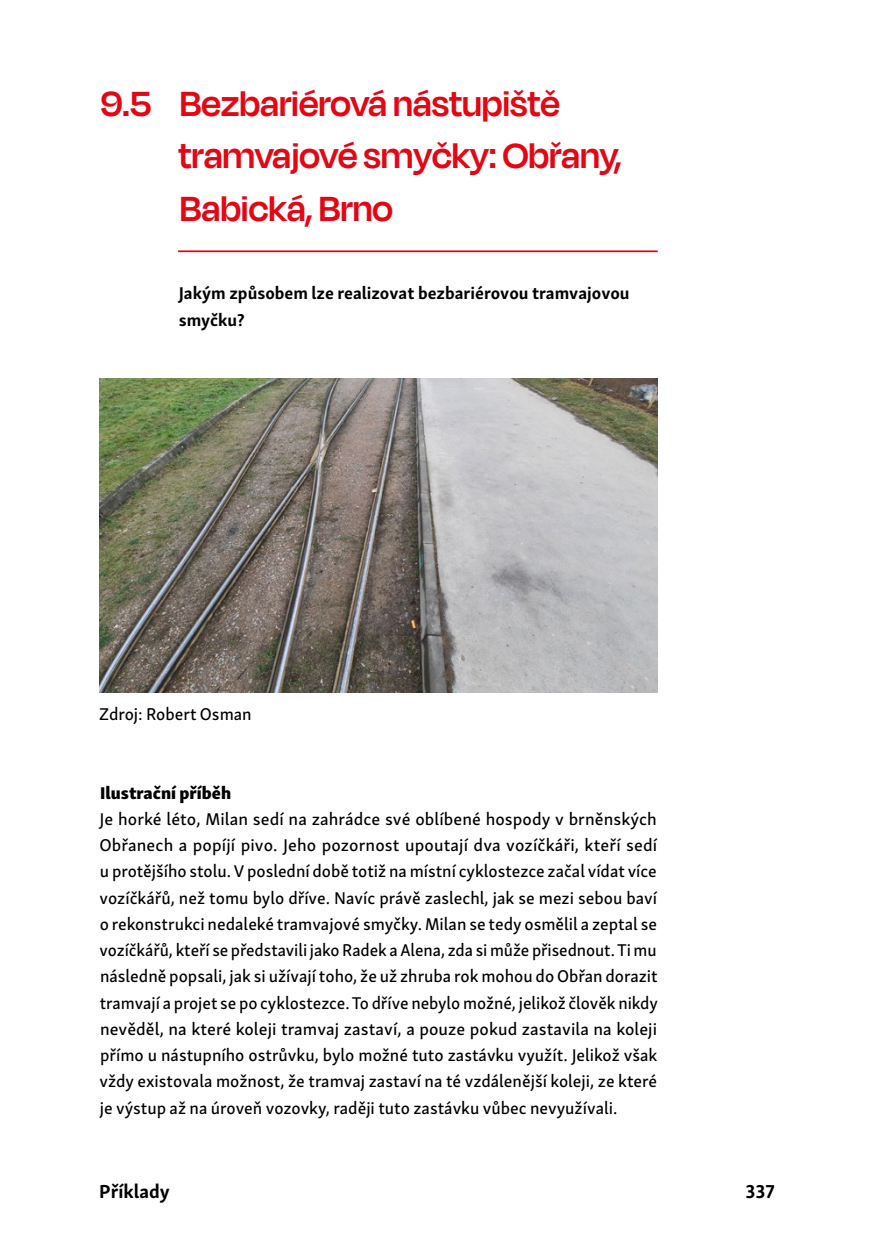
<style>
.page{position:relative;width:874px;height:1241px;background:#fff}
.page>*{position:absolute;margin:0;border:0;box-sizing:border-box;transform-origin:0 0}
.t1{font:600 40.25px/52.5px "Degular Display";color:#e30613}
.t2{font:700 19.25px "Skolar Sans Latn";color:#000}
.t3{font:17.5px/26.2px "Skolar Sans Latn Me";color:#000;text-align:justify}
.t4{font:700 17.5px/26.2px "Skolar Sans Latn";color:#000}
.t5{font:17.5px "Skolar Sans Latn Eb";color:#000}
</style>
<div class="page">
<hr style="left:178px;top:250px;width:479px;height:2px;background:#e30613">
<img style="left:99px;top:378px;width:558px;height:314px">
<h1 class="t1" style="left:178px;top:76px;width:444px;text-indent:-77px">9.5 Bezbariérová nástupiště tramvajové smyčky: Obřany,<br>Babická, Brno</h1>
<p class="t4" style="left:179px;top:279px;width:452px">Jakým způsobem lze realizovat bezbariérovou tramvajovou smyčku?</p>
<p class="t3" style="left:99px;top:699px;width:154px">Zdroj: Robert Osman</p>
<p class="t5" style="left:100px;top:777px;width:132px">Ilustrační příběh</p>
<p class="t3" style="left:99px;top:804px;width:560px">Je horké léto, Milan sedí na zahrádce své oblíbené hospody v brněnských Obřanech a popíjí pivo. Jeho pozornost upoutají dva vozíčkáři, kteří sedí u protějšího stolu. V poslední době totiž na místní cyklostezce začal vídat více vozíčkářů, než tomu bylo dříve. Navíc právě zaslechl, jak se mezi sebou baví o rekonstrukci nedaleké tramvajové smyčky. Milan se tedy osmělil a zeptal se vozíčkářů, kteří se představili jako Radek a Alena, zda si může přisednout. Ti mu následně popsali, jak si užívají toho, že už zhruba rok mohou do Obřan dorazit tramvají a projet se po cyklostezce. To dříve nebylo možné, jelikož člověk nikdy nevěděl, na které koleji tramvaj zastaví, a pouze pokud zastavila na koleji přímo u nástupního ostrůvku, bylo možné tuto zastávku využít. Jelikož však vždy existovala možnost, že tramvaj zastaví na té vzdálenější koleji, ze které je výstup až na úroveň vozovky, raději tuto zastávku vůbec nevyužívali.</p>
<p class="t2" style="left:99px;top:1175px;width:72px">Příklady</p>
<p class="t2" style="left:745px;top:1175px;width:31px">337</p>
</div>
